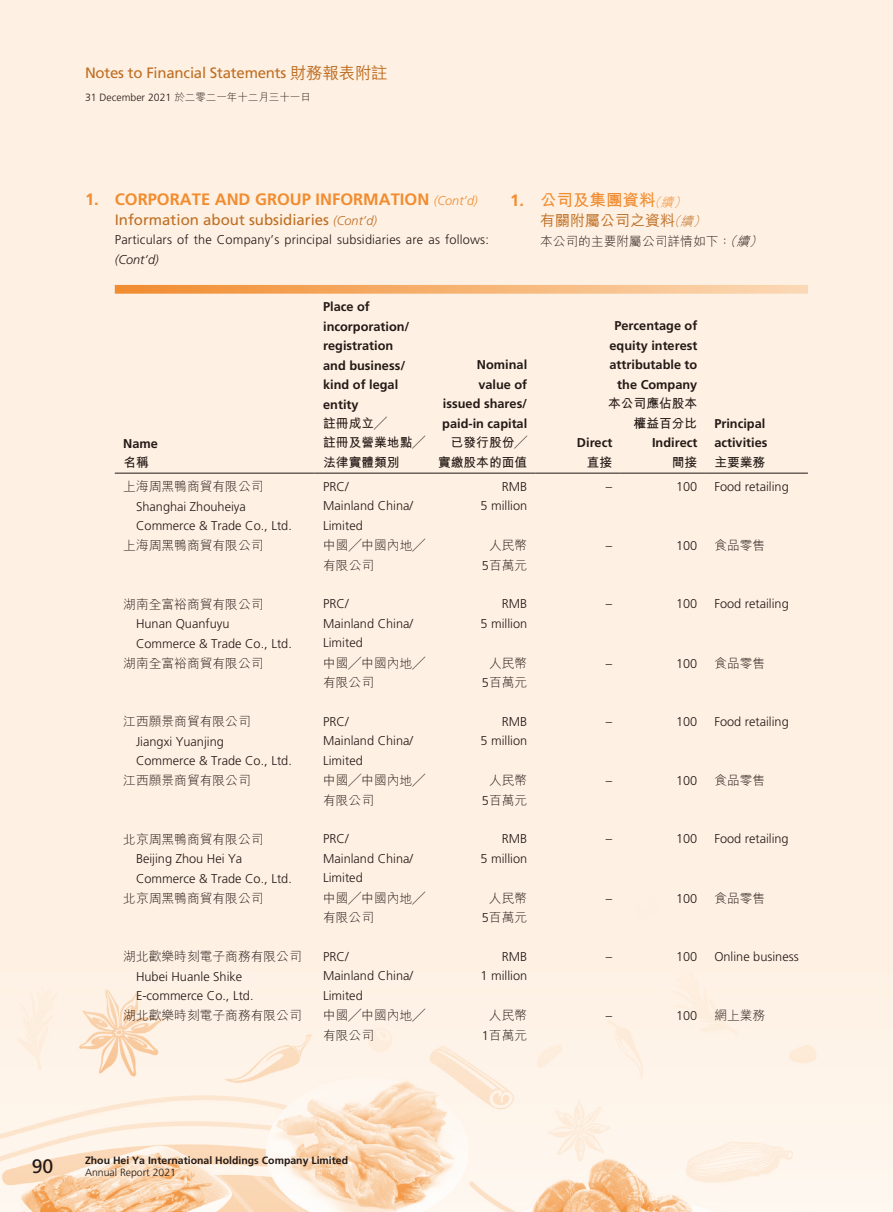
<style>
.page{position:relative;width:893px;height:1212px;background:#fef0e2}
.page>*{position:absolute;margin:0;border:0;box-sizing:border-box;transform-origin:0 0}
.t1{font:19.5px "Frutiger LT Std";color:#231916}
.t2{font:700 16.5px "Frutiger LT Std";color:#f18c30}
.t3{font:700 16.5px "M Hei HK";color:#f18c30}
.t4{font:15px "Frutiger LT Std";color:#be6e23}
.t5{font:500 15px "M Hei HK";color:#be6e23}
.t6{font:300 12.75px/19.5px "Frutiger LT Std";color:#231916}
.t7{font:300 12.75px/19.5px "M Hei HK";color:#231916}
.t8{font:700 12.75px/19.5px "Frutiger LT Std";color:#231916}
.t9{font:700 12.75px/19.5px "M Hei HK";color:#231916;text-align:right}
.t10{font:italic 300 12.75px "Frutiger LT Std";color:#231916}
.t11{font:700 10.5px "Frutiger LT Std";color:#231916}
.t12{font:300 10.5px "Frutiger LT Std";color:#231916}
.s1{font-family:"M Hei HK";font-weight:500;font-size:16.5px}
.s2{font-family:"M Hei HK"}
.s3{font-weight:300;font-style:italic;font-size:12.75px}
.s4{font-family:"Frutiger LT Std"}
.s5{font-style:italic}
</style>
<div class="page">
<img style="left:0;top:989px;width:893px;height:223px">
<svg style="left:115px;top:285px;width:693px;height:9px;background:#f6b476"></svg>
<hr style="left:115px;top:473px;width:200px;height:1px;background:#231916">
<hr style="left:315px;top:473px;width:123px;height:1px;background:#231916">
<hr style="left:438px;top:473px;width:98px;height:1px;background:#231916">
<hr style="left:536px;top:473px;width:85px;height:1px;background:#231916">
<hr style="left:621px;top:473px;width:85px;height:1px;background:#231916">
<hr style="left:706px;top:473px;width:102px;height:1px;background:#231916">
<p class="t4" style="left:85px;top:64px;width:304px">Notes to Financial Statements <span class="s1">財務報表附註</span></p>
<p class="t12" style="left:85px;top:91px;width:227px">31 December 2021 <span class="s2">於二零二一年十二月三十一日</span></p>
<p class="t2" style="left:85px;top:190px;width:394px">1. CORPORATE AND GROUP INFORMATION <span class="s3">(Cont’d)</span></p>
<p class="t4" style="left:115px;top:211px;width:264px">Information about subsidiaries <span class="s3">(Cont’d)</span></p>
<p class="t6" style="left:115px;top:230px;width:376px">Particulars of the Company’s principal subsidiaries are as follows:</p>
<p class="t10" style="left:115px;top:252px;width:45px">(Cont’d)</p>
<p class="t3" style="left:510px;top:188px;width:182px"><span class="s4">1.</span> 公司及集團資料<span class="s3">（續）</span></p>
<p class="t5" style="left:540px;top:209px;width:172px">有關附屬公司之資料<span class="s3">（續）</span></p>
<p class="t7" style="left:540px;top:231px;width:228px">本公司的主要附屬公司詳情如下：<span class="s5">（續）</span></p>
<p class="t8" style="left:123px;top:433px;width:36px">Name</p>
<p class="t9" style="left:123px;top:452px;width:27px">名稱</p>
<p class="t7" style="left:123px;top:476px;width:142px">上海周黑鴨商貿有限公司</p>
<p class="t6" style="left:136px;top:497px;width:157px">Shanghai Zhouheiya<br>Commerce &amp; Trade Co., Ltd.</p>
<p class="t8" style="left:323px;top:297px;width:88px">Place of incorporation/ registration and business/ kind of legal entity</p>
<p class="t9" style="left:323px;top:413px;width:104px;text-align:left">註冊成立╱<br>註冊及營業地點╱法律實體類別</p>
<p class="t8" style="left:442px;top:355px;width:87px;text-align:right">Nominal value of issued shares/ paid-in capital</p>
<p class="t9" style="left:438px;top:432px;width:91px">已發行股份╱實繳股本的面值</p>
<p class="t8" style="left:609px;top:316px;width:89px;text-align:right">Percentage of equity interest attributable to the Company</p>
<p class="t9" style="left:608px;top:393px;width:91px">本公司應佔股本權益百分比</p>
<p class="t8" style="left:577px;top:433px;width:37px">Direct</p>
<p class="t8" style="left:652px;top:433px;width:47px">Indirect</p>
<p class="t9" style="left:587px;top:451px;width:27px">直接</p>
<p class="t9" style="left:672px;top:451px;width:27px">間接</p>
<p class="t8" style="left:714px;top:414px;width:55px">Principal activities</p>
<p class="t9" style="left:714px;top:451px;width:52px">主要業務</p>
<p class="t6" style="left:323px;top:477px;width:91px">PRC/<br>Mainland China/<br>Limited</p>
<p class="t6" style="left:480px;top:477px;width:48px;text-align:right">RMB<br>5 million</p>
<p class="t6" style="left:606px;top:477px;width:8px">–</p>
<p class="t6" style="left:676px;top:477px;width:23px">100</p>
<p class="t6" style="left:714px;top:477px;width:76px">Food retailing</p>
<p class="t7" style="left:123px;top:535px;width:142px">上海周黑鴨商貿有限公司</p>
<p class="t7" style="left:323px;top:535px;width:103px">中國╱中國內地╱有限公司</p>
<p class="t7" style="left:482px;top:535px;width:47px;text-align:center">人民幣<br><span class="s4">5</span>百萬元</p>
<p class="t6" style="left:606px;top:536px;width:8px">–</p>
<p class="t6" style="left:676px;top:536px;width:23px">100</p>
<p class="t7" style="left:714px;top:535px;width:52px">食品零售</p>
<p class="t7" style="left:123px;top:594px;width:142px">湖南全富裕商貿有限公司</p>
<p class="t6" style="left:136px;top:614px;width:157px">Hunan Quanfuyu<br>Commerce &amp; Trade Co., Ltd.</p>
<p class="t6" style="left:323px;top:594px;width:91px">PRC/<br>Mainland China/<br>Limited</p>
<p class="t6" style="left:480px;top:594px;width:48px;text-align:right">RMB<br>5 million</p>
<p class="t6" style="left:606px;top:594px;width:8px">–</p>
<p class="t6" style="left:676px;top:594px;width:23px">100</p>
<p class="t6" style="left:714px;top:594px;width:76px">Food retailing</p>
<p class="t7" style="left:123px;top:653px;width:142px">湖南全富裕商貿有限公司</p>
<p class="t7" style="left:323px;top:653px;width:103px">中國╱中國內地╱有限公司</p>
<p class="t7" style="left:482px;top:653px;width:47px;text-align:center">人民幣<br><span class="s4">5</span>百萬元</p>
<p class="t6" style="left:606px;top:654px;width:8px">–</p>
<p class="t6" style="left:676px;top:654px;width:23px">100</p>
<p class="t7" style="left:714px;top:653px;width:52px">食品零售</p>
<p class="t7" style="left:123px;top:711px;width:129px">江西願景商貿有限公司</p>
<p class="t6" style="left:136px;top:732px;width:157px">Jiangxi Yuanjing<br>Commerce &amp; Trade Co., Ltd.</p>
<p class="t6" style="left:323px;top:712px;width:91px">PRC/<br>Mainland China/<br>Limited</p>
<p class="t6" style="left:480px;top:712px;width:48px;text-align:right">RMB<br>5 million</p>
<p class="t6" style="left:606px;top:712px;width:8px">–</p>
<p class="t6" style="left:676px;top:712px;width:23px">100</p>
<p class="t6" style="left:714px;top:712px;width:76px">Food retailing</p>
<p class="t7" style="left:123px;top:770px;width:129px">江西願景商貿有限公司</p>
<p class="t7" style="left:323px;top:770px;width:103px">中國╱中國內地╱有限公司</p>
<p class="t7" style="left:482px;top:770px;width:47px;text-align:center">人民幣<br><span class="s4">5</span>百萬元</p>
<p class="t6" style="left:606px;top:771px;width:8px">–</p>
<p class="t6" style="left:676px;top:771px;width:23px">100</p>
<p class="t7" style="left:714px;top:770px;width:52px">食品零售</p>
<p class="t7" style="left:123px;top:829px;width:142px">北京周黑鴨商貿有限公司</p>
<p class="t6" style="left:136px;top:849px;width:157px">Beijing Zhou Hei Ya<br>Commerce &amp; Trade Co., Ltd.</p>
<p class="t6" style="left:323px;top:829px;width:91px">PRC/<br>Mainland China/<br>Limited</p>
<p class="t6" style="left:480px;top:829px;width:48px;text-align:right">RMB<br>5 million</p>
<p class="t6" style="left:606px;top:829px;width:8px">–</p>
<p class="t6" style="left:676px;top:829px;width:23px">100</p>
<p class="t6" style="left:714px;top:829px;width:76px">Food retailing</p>
<p class="t7" style="left:123px;top:888px;width:142px">北京周黑鴨商貿有限公司</p>
<p class="t7" style="left:323px;top:888px;width:103px">中國╱中國內地╱有限公司</p>
<p class="t7" style="left:482px;top:888px;width:47px;text-align:center">人民幣<br><span class="s4">5</span>百萬元</p>
<p class="t6" style="left:606px;top:889px;width:8px">–</p>
<p class="t6" style="left:676px;top:889px;width:23px">100</p>
<p class="t7" style="left:714px;top:888px;width:52px">食品零售</p>
<p class="t7" style="left:123px;top:946px;width:180px">湖北歡樂時刻電子商務有限公司</p>
<p class="t6" style="left:136px;top:967px;width:119px">Hubei Huanle Shike<br>E-commerce Co., Ltd.</p>
<p class="t6" style="left:323px;top:947px;width:91px">PRC/<br>Mainland China/<br>Limited</p>
<p class="t6" style="left:480px;top:947px;width:48px;text-align:right">RMB<br>1 million</p>
<p class="t6" style="left:606px;top:947px;width:8px">–</p>
<p class="t6" style="left:676px;top:947px;width:23px">100</p>
<p class="t6" style="left:714px;top:947px;width:86px">Online business</p>
<p class="t7" style="left:123px;top:1005px;width:180px">湖北歡樂時刻電子商務有限公司</p>
<p class="t7" style="left:323px;top:1005px;width:103px">中國╱中國內地╱有限公司</p>
<p class="t7" style="left:482px;top:1005px;width:47px;text-align:center">人民幣<br><span class="s4">1</span>百萬元</p>
<p class="t6" style="left:606px;top:1006px;width:8px">–</p>
<p class="t6" style="left:676px;top:1006px;width:23px">100</p>
<p class="t7" style="left:714px;top:1005px;width:52px">網上業務</p>
<h1 class="t1" style="left:32px;top:1155px;width:23px">90</h1>
<p class="t11" style="left:85px;top:1154px;width:265px">Zhou Hei Ya International Holdings Company Limited</p>
<p class="t12" style="left:85px;top:1166px;width:93px">Annual Report 2021</p>
</div>
